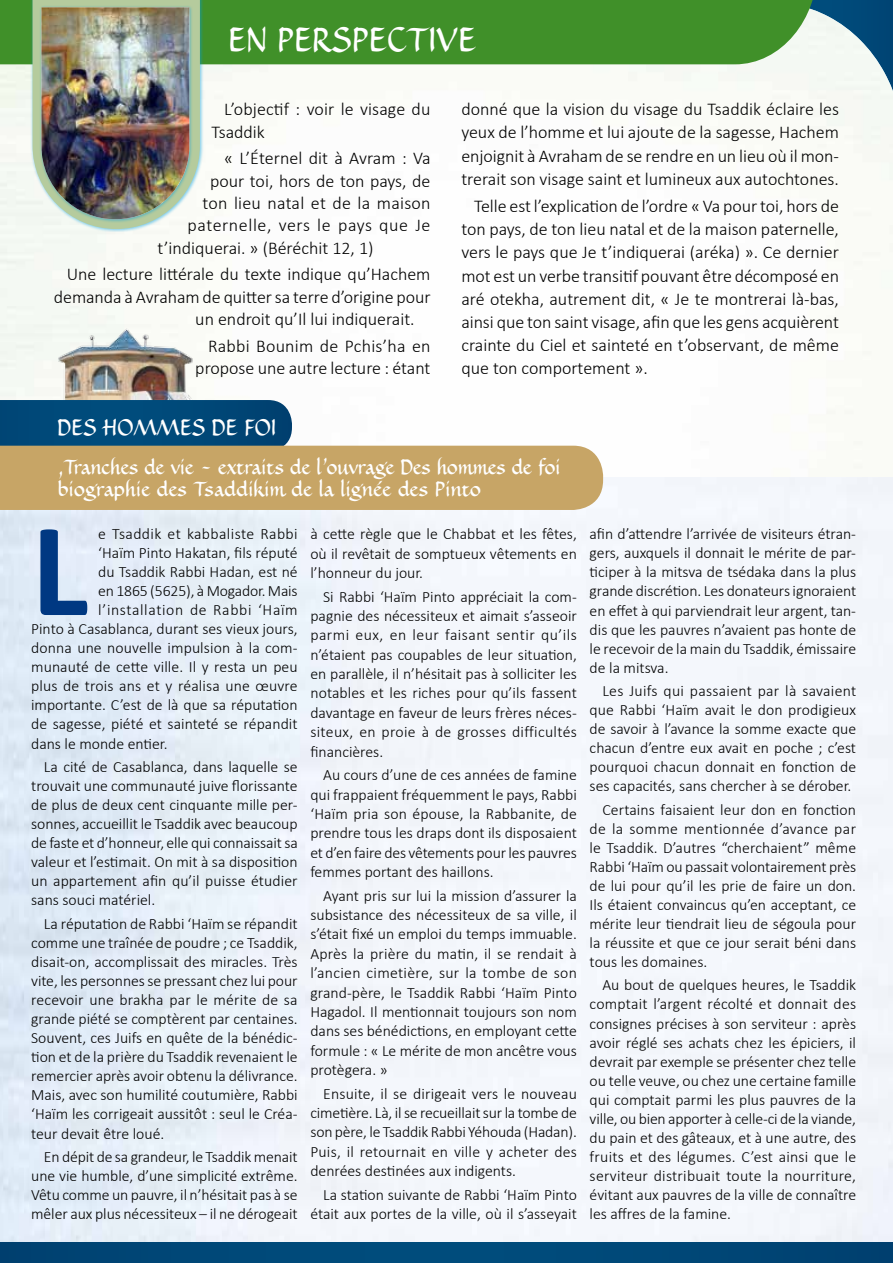
<style>
.page{position:relative;width:893px;height:1263px;background:#fff}
.page>*{position:absolute;margin:0;border:0;box-sizing:border-box;transform-origin:0 0}
.t1{font:700 134.85px "Calibri";color:#003882}
.t2{font:700 31.5px "Demi Tasse";letter-spacing:.01em;color:#fff;scale:.92 1}
.t3{font:700 21px "Demi Tasse";letter-spacing:.01em;color:#fff;scale:.92 1}
.t4{font:700 19.5px/22.5px "Demi Tasse";color:#fff;scale:.91 1}
.t5{font:300 18px/23.1px "Calibri";color:#000;text-align:justify}
.t6{font:300 18px "Calibri";letter-spacing:.035em;color:#000}
.t7{font:300 15.75px/19px "Calibri";color:#000;text-align:justify}
.t8{font:300 15.75px "Calibri";letter-spacing:.04em;color:#000}
.t9{font:300 15.75px "Calibri";letter-spacing:.025em;color:#000}
</style>
<div class="page">
<div style="left:0;top:1229px;width:893px;height:34px;background:#004878"></div>
<img style="left:0;top:3px;width:893px;height:475px">
<img style="left:0;top:478px;width:893px;height:764px">
<img style="left:57px;top:325px;width:138px;height:75px">
<svg style="left:0;top:400px;width:603px;height:110px"></svg>
<div style="left:0;top:0;width:818px;height:64px;background:#409029"></div>
<div style="left:30px;top:0;width:173px;height:232px;background:#009ee0;opacity:.5"></div>
<svg style="left:33px;top:0;width:167px;height:229px"></svg>
<img style="left:41px;top:7px;width:148px;height:212px">
<h2 class="t2" style="left:229px;top:17px;width:270px">EN PERSPECT IVE</h2>
<p class="t5" style="left:212px;top:98px;width:220px;line-height:22.4px;text-indent:13px">L’objectif : voir le visage du<br>Tsaddik</p>
<p class="t5" style="left:224px;top:146px;width:208px">« L’Éternel dit à Avram : Va</p>
<p class="t5" style="left:210px;top:169px;width:222px">pour toi, hors de ton pays, de</p>
<p class="t5" style="left:202px;top:191px;width:230px">ton lieu natal et de la maison</p>
<p class="t6" style="left:187px;top:214px;width:245px">paternelle, vers le pays que Je</p>
<p class="t5" style="left:157px;top:236px;width:218px">t’indiquerai. » (Béréchit 12, 1)</p>
<p class="t5" style="left:67px;top:263px;width:365px">Une lecture littérale du texte indique qu’Hachem</p>
<p class="t5" style="left:54px;top:285px;width:378px">demanda à Avraham de quitter sa terre d’origine pour</p>
<p class="t5" style="left:195px;top:307px;width:221px">un endroit qu’Il lui indiquerait.</p>
<p class="t5" style="left:195px;top:334px;width:237px;line-height:22.4px;text-align:right">Rabbi Bounim de Pchis’ha en propose une autre lecture : étant</p>
<p class="t5" style="left:461px;top:98px;width:379px">donné que la vision du visage du Tsaddik éclaire les yeux de l’homme et lui ajoute de la sagesse, Hachem enjoignit à Avraham de se rendre en un lieu où il mon&shy;trerait son visage saint et lumineux aux autochtones.</p>
<p class="t5" style="left:461px;top:194px;width:379px;text-indent:13px">Telle est l’explication de l’ordre « Va pour toi, hors de ton pays, de ton lieu natal et de la maison paternelle, vers le pays que Je t’indiquerai (aréka) ». Ce dernier mot est un verbe transitif pouvant être décomposé en aré otekha, autrement dit, « Je te montrerai là-bas, ainsi que ton saint visage, afin que les gens acquièrent crainte du Ciel et sainteté en t’observant, de même que ton comportement ».</p>
<h3 class="t3" style="left:58px;top:413px;width:239px">DES HOMMES DE FOI</h3>
<p class="t4" style="left:58px;top:456px;width:554px">,Tranches de vie – extraits de l’ouvrage Des hommes de foi biographie des Tsaddikim de la lignée des Pinto</p>
<h1 class="t1" style="left:31px;top:475px;width:59px">L</h1>
<p class="t9" style="left:98px;top:524px;width:201px">e Tsaddik et kabbaliste Rabbi</p>
<p class="t7" style="left:98px;top:543px;width:201px">‘Haïm Pinto Hakatan, fils réputé</p>
<p class="t7" style="left:98px;top:562px;width:201px">du Tsaddik Rabbi Hadan, est né</p>
<p class="t7" style="left:98px;top:581px;width:201px">en 1865 (5625), à Mogador. Mais</p>
<p class="t8" style="left:98px;top:600px;width:201px">l’installation de Rabbi ‘Haïm</p>
<p class="t7" style="left:31px;top:619px;width:268px">Pinto à Casablanca, durant ses vieux jours,</p>
<p class="t7" style="left:31px;top:638px;width:268px">donna une nouvelle impulsion à la com-</p>
<p class="t7" style="left:31px;top:657px;width:268px">munauté de cette ville. Il y resta un peu</p>
<p class="t7" style="left:31px;top:676px;width:268px">plus de trois ans et y réalisa une œuvre</p>
<p class="t7" style="left:31px;top:695px;width:268px">importante. C’est de là que sa réputation</p>
<p class="t7" style="left:31px;top:714px;width:268px">de sagesse, piété et sainteté se répandit</p>
<p class="t7" style="left:31px;top:734px;width:138px">dans le monde entier.</p>
<p class="t7" style="left:31px;top:757px;width:268px;text-indent:13px">La cité de Casablanca, dans laquelle se trouvait une communauté juive florissante de plus de deux cent cinquante mille per&shy;sonnes, accueillit le Tsaddik avec beaucoup de faste et d’honneur, elle qui connaissait sa valeur et l’estimait. On mit à sa disposition un appartement afin qu’il puisse étudier sans souci matériel.</p>
<p class="t7" style="left:31px;top:914px;width:268px;text-indent:13px">La réputation de Rabbi ‘Haïm se répandit comme une traînée de poudre ; ce Tsaddik, disait-on, accomplissait des miracles. Très vite, les personnes se pressant chez lui pour recevoir une brakha par le mérite de sa grande piété se comptèrent par centaines.<br>Souvent, ces Juifs en quête de la bénédic&shy;tion et de la prière du Tsaddik revenaient le remercier après avoir obtenu la délivrance.<br>Mais, avec son humilité coutumière, Rabbi ‘Haïm les corrigeait aussitôt : seul le Créa&shy;teur devait être loué.</p>
<p class="t7" style="left:31px;top:1147px;width:268px;text-indent:13px">En dépit de sa grandeur, le Tsaddik menait une vie humble, d’une simplicité extrême.<br>Vêtu comme un pauvre, il n’hésitait pas à se mêler aux plus nécessiteux – il ne dérogeait</p>
<p class="t7" style="left:310px;top:524px;width:268px">à cette règle que le Chabbat et les fêtes, où il revêtait de somptueux vêtements en l’honneur du jour.</p>
<p class="t7" style="left:310px;top:586px;width:268px;text-indent:13px">Si Rabbi ‘Haïm Pinto appréciait la com&shy;pagnie des nécessiteux et aimait s’asseoir parmi eux, en leur faisant sentir qu’ils n’étaient pas coupables de leur situation, en parallèle, il n’hésitait pas à solliciter les notables et les riches pour qu’ils fassent davantage en faveur de leurs frères néces&shy;siteux, en proie à de grosses difficultés financières.</p>
<p class="t7" style="left:310px;top:765px;width:268px;text-indent:13px">Au cours d’une de ces années de famine qui frappaient fréquemment le pays, Rabbi ‘Haïm pria son épouse, la Rabbanite, de prendre tous les draps dont ils disposaient et d’en faire des vêtements pour les pauvres femmes portant des haillons.</p>
<p class="t7" style="left:310px;top:886px;width:268px;text-indent:13px">Ayant pris sur lui la mission d’assurer la subsistance des nécessiteux de sa ville, il s’était fixé un emploi du temps immuable.<br>Après la prière du matin, il se rendait à l’ancien cimetière, sur la tombe de son grand-père, le Tsaddik Rabbi ‘Haïm Pinto Hagadol. Il mentionnait toujours son nom dans ses bénédictions, en employant cette formule : « Le mérite de mon ancêtre vous protègera. »</p>
<p class="t7" style="left:310px;top:1084px;width:268px;text-indent:13px">Ensuite, il se dirigeait vers le nouveau cimetière. Là, il se recueillait sur la tombe de son père, le Tsaddik Rabbi Yéhouda (Hadan).<br>Puis, il retournait en ville y acheter des denrées destinées aux indigents.</p>
<p class="t7" style="left:310px;top:1185px;width:268px;text-align:right">La station suivante de Rabbi ‘Haïm Pinto était aux portes de la ville, où il s’asseyait</p>
<p class="t7" style="left:590px;top:524px;width:268px">afin d’attendre l’arrivée de visiteurs étran&shy;gers, auxquels il donnait le mérite de par&shy;ticiper à la mitsva de tsédaka dans la plus grande discrétion. Les donateurs ignoraient en effet à qui parviendrait leur argent, tan&shy;dis que les pauvres n’avaient pas honte de le recevoir de la main du Tsaddik, émissaire de la mitsva.</p>
<p class="t7" style="left:590px;top:681px;width:268px;text-indent:13px">Les Juifs qui passaient par là savaient que Rabbi ‘Haïm avait le don prodigieux de savoir à l’avance la somme exacte que chacun d’entre eux avait en poche ; c’est pourquoi chacun donnait en fonction de ses capacités, sans chercher à se dérober.</p>
<p class="t7" style="left:590px;top:800px;width:268px;text-indent:13px">Certains faisaient leur don en fonction de la somme mentionnée d’avance par le Tsaddik. D’autres “cherchaient” même Rabbi ‘Haïm ou passait volontairement près de lui pour qu’il les prie de faire un don.<br>Ils étaient convaincus qu’en acceptant, ce mérite leur tiendrait lieu de ségoula pour la réussite et que ce jour serait béni dans tous les domaines.</p>
<p class="t7" style="left:590px;top:975px;width:268px;text-indent:13px">Au bout de quelques heures, le Tsaddik comptait l’argent récolté et donnait des consignes précises à son serviteur : après avoir réglé ses achats chez les épiciers, il devrait par exemple se présenter chez telle ou telle veuve, ou chez une certaine famille qui comptait parmi les plus pauvres de la ville, ou bien apporter à celle-ci de la viande, du pain et des gâteaux, et à une autre, des fruits et des légumes. C’est ainsi que le serviteur distribuait toute la nourriture, évitant aux pauvres de la ville de connaître les affres de la famine.</p>
</div>
